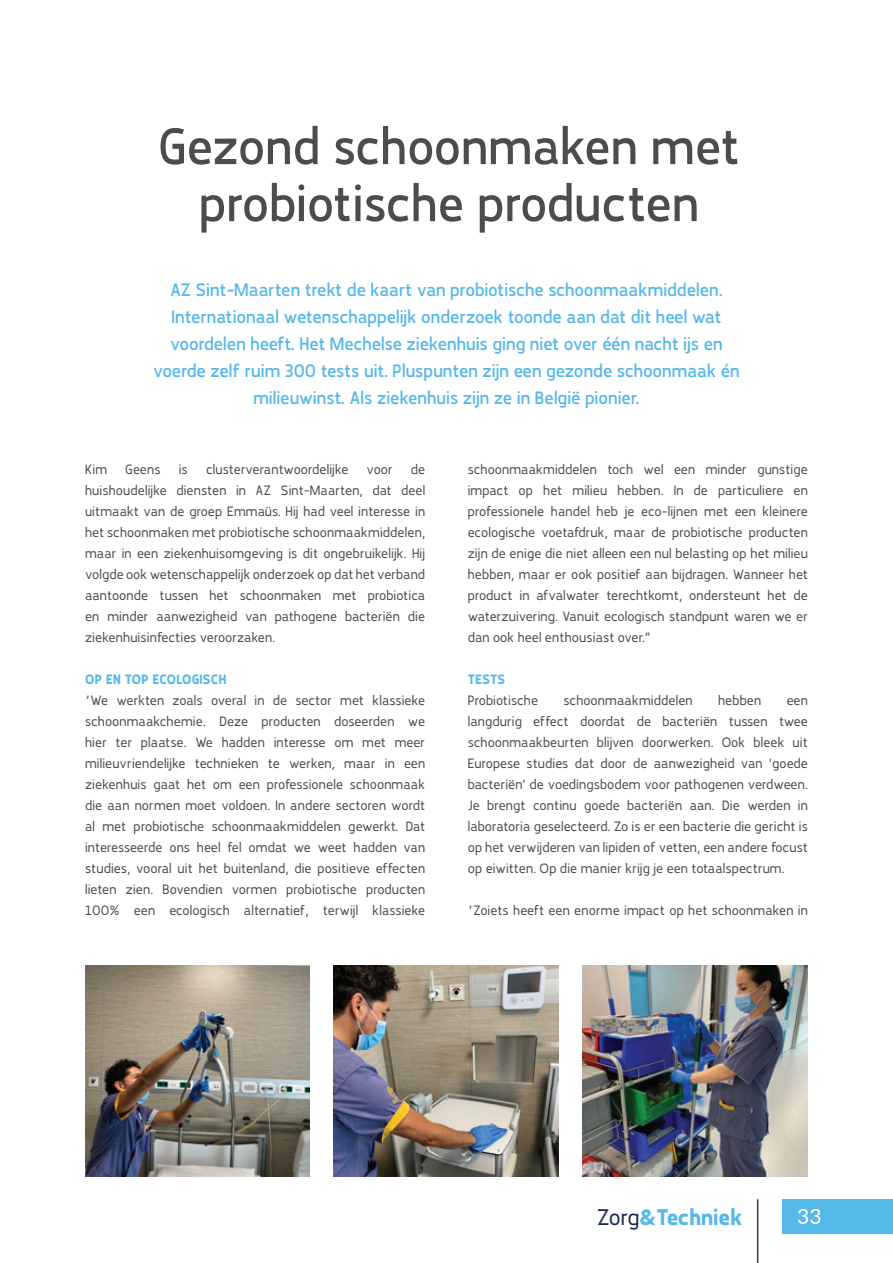
<style>
.page{position:relative;width:893px;height:1263px;background:#fff}
.page>*{position:absolute;margin:0;border:0;box-sizing:border-box;transform-origin:0 0}
.Titel_1_-_groot{font:500 51px/57px "Karlsen";color:#4b4c4d;text-align:center}
.t1{font:700 22.5px "Karlsen";color:#54b8e8}
.t2{font:500 21px "Lato";color:#fff}
.Inleiding_1{font:500 18px/27px "Karlsen";color:#54b8e8;text-align:center}
.body{font:13.5px/21px "Karlsen";letter-spacing:.01em;color:#4b4c4d;text-align:justify}
.body-2{font:700 13.5px "Karlsen";letter-spacing:.02em;color:#54b8e8}
.s1{font-weight:400;color:#192853}
</style>
<div class="page">
<div style="left:782px;top:1199px;width:111px;height:34px;background:#54b8e8"></div>
<hr style="left:757px;top:1199px;width:1px;height:64px;background:#3e3e3f">
<img style="left:85px;top:965px;width:225px;height:212px">
<img style="left:334px;top:965px;width:224px;height:212px">
<img style="left:582px;top:965px;width:225px;height:212px">
<p class="Titel_1_-_groot" style="left:158px;top:118px;width:584px">Gezond schoonmaken met probiotische producten</p>
<p class="Inleiding_1" style="left:153px;top:277px;width:588px">AZ Sint-Maarten trekt de kaart van probiotische schoonmaakmiddelen.<br>Internationaal wetenschappelijk onderzoek toonde aan dat dit heel wat voordelen heeft. Het Mechelse ziekenhuis ging niet over één nacht ijs en voerde zelf ruim 300 tests uit. Pluspunten zijn een gezonde schoonmaak én milieuwinst. Als ziekenhuis zijn ze in België pionier.</p>
<p class="body" style="left:85px;top:459px;width:342px;text-indent:326px">de huishoudelijke diensten in AZ Sint-Maarten, dat deel uitmaakt van de groep Emmaüs. Hij had veel interesse in het schoonmaken met probiotische schoonmaakmiddelen, maar in een ziekenhuisomgeving is dit ongebruikelijk. Hij volgde ook wetenschappelijk onderzoek op dat het verband aantoonde tussen het schoonmaken met probiotica en minder aanwezigheid van pathogene bacteriën die ziekenhuisinfecties veroorzaken.</p>
<p class="body-2" style="left:85px;top:670px;width:143px">OP EN TOP ECOLOGISCH</p>
<p class="body" style="left:85px;top:690px;width:342px">“We werkten zoals overal in de sector met klassieke schoonmaakchemie. Deze producten doseerden we hier ter plaatse. We hadden interesse om met meer milieuvriendelijke technieken te werken, maar in een ziekenhuis gaat het om een professionele schoonmaak die aan normen moet voldoen. In andere sectoren wordt al met probiotische schoonmaakmiddelen gewerkt. Dat interesseerde ons heel fel omdat we weet hadden van studies, vooral uit het buitenland, die positieve effecten lieten zien. Bovendien vormen probiotische producten 100% een ecologisch alternatief, terwijl klassieke</p>
<p class="body" style="left:85px;top:459px;width:24px">Kim</p>
<p class="body" style="left:125px;top:459px;width:37px">Geens</p>
<p class="body" style="left:179px;top:459px;width:11px">is</p>
<p class="body" style="left:206px;top:459px;width:144px">clusterverantwoordelijke</p>
<p class="body" style="left:367px;top:459px;width:28px">voor</p>
<p class="body" style="left:468px;top:459px;width:342px">schoonmaakmiddelen toch wel een minder gunstige impact op het milieu hebben. In de particuliere en professionele handel heb je eco-lijnen met een kleinere ecologische voetafdruk, maar de probiotische producten zijn de enige die niet alleen een nul belasting op het milieu hebben, maar er ook positief aan bijdragen. Wanneer het product in afvalwater terechtkomt, ondersteunt het de waterzuivering. Vanuit ecologisch standpunt waren we er dan ook heel enthousiast over.”</p>
<p class="body-2" style="left:468px;top:670px;width:39px">TESTS</p>
<p class="body" style="left:468px;top:690px;width:72px">Probiotische</p>
<p class="body" style="left:564px;top:690px;width:131px">schoonmaakmiddelen</p>
<p class="body" style="left:718px;top:690px;width:45px">hebben</p>
<p class="body" style="left:468px;top:690px;width:342px;text-indent:319px">een langdurig effect doordat de bacteriën tussen twee schoonmaakbeurten blijven doorwerken. Ook bleek uit Europese studies dat door de aanwezigheid van ‘goede bacteriën’ de voedingsbodem voor pathogenen verdween.<br>Je brengt continu goede bacteriën aan. Die werden in laboratoria geselecteerd. Zo is er een bacterie die gericht is op het verwijderen van lipiden of vetten, een andere focust op eiwitten. Op die manier krijg je een totaalspectrum.</p>
<p class="body" style="left:468px;top:900px;width:342px">“Zoiets heeft een enorme impact op het schoonmaken in</p>
<h2 class="t1" style="left:597px;top:1202px;width:147px"><span class="s1">Zorg</span>&amp;Techniek</h2>
<h3 class="t2" style="left:797px;top:1201px;width:26px">33</h3>
</div>
